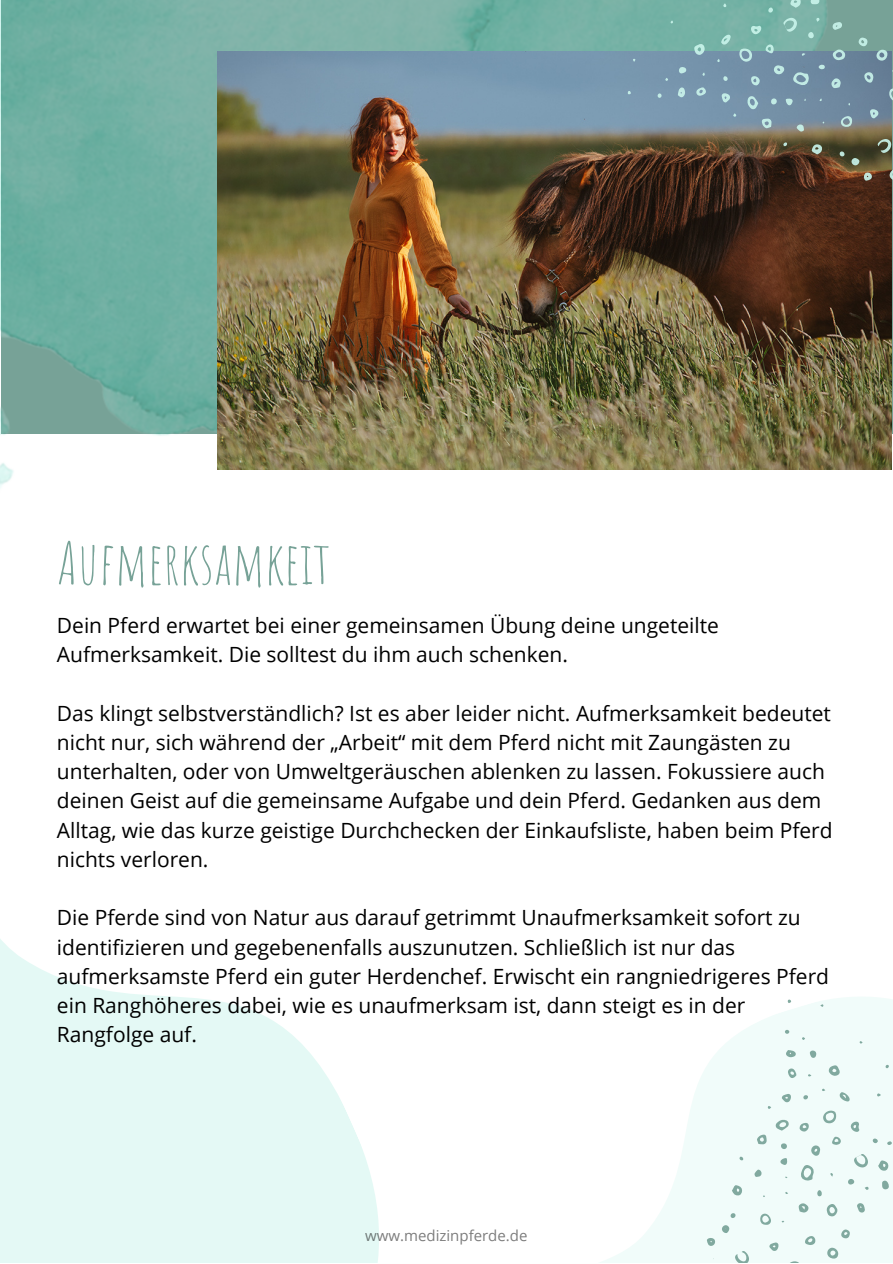
<style>
.page{position:relative;width:893px;height:1264px;background:#fff}
.page>*{position:absolute;margin:0;border:0;box-sizing:border-box;transform-origin:0 0}
.t1{font:58.5px "Amatic SC";color:#77a297}
.t2{font:21px/29.2px "Open Sans";color:#000}
.t3{font:15px "Open Sans";color:#000}
</style>
<div class="page">
<img style="left:0;top:0;width:892px;height:488px">
<img style="left:217px;top:51px;width:674px;height:419px">
<svg style="left:0;top:939px;width:379px;height:323px;fill:#e4f9f5"></svg>
<svg style="left:602px;top:997px;width:290px;height:265px;fill:#f1fcfa"></svg>
<svg style="left:799px;top:1164px;width:15px;height:16px"></svg>
<svg style="left:823px;top:1108px;width:13px;height:16px"></svg>
<svg style="left:786px;top:1259px;width:13px;height:3px"></svg>
<svg style="left:735px;top:1250px;width:14px;height:12px"></svg>
<svg style="left:828px;top:1064px;width:12px;height:11px"></svg>
<svg style="left:775px;top:1119px;width:13px;height:11px"></svg>
<svg style="left:827px;top:1247px;width:11px;height:11px"></svg>
<svg style="left:826px;top:1203px;width:12px;height:13px"></svg>
<svg style="left:878px;top:1160px;width:10px;height:11px"></svg>
<svg style="left:731px;top:1184px;width:11px;height:12px"></svg>
<svg style="left:811px;top:1145px;width:9px;height:10px"></svg>
<svg style="left:756px;top:1134px;width:10px;height:10px"></svg>
<svg style="left:798px;top:1203px;width:10px;height:9px"></svg>
<svg style="left:804px;top:1235px;width:11px;height:10px"></svg>
<svg style="left:759px;top:1213px;width:12px;height:11px"></svg>
<svg style="left:850px;top:1121px;width:9px;height:10px"></svg>
<svg style="left:841px;top:1229px;width:9px;height:9px"></svg>
<svg style="left:856px;top:1203px;width:8px;height:9px"></svg>
<svg style="left:799px;top:1122px;width:9px;height:9px"></svg>
<svg style="left:781px;top:1093px;width:9px;height:9px"></svg>
<svg style="left:769px;top:1242px;width:9px;height:8px"></svg>
<svg style="left:882px;top:1180px;width:6px;height:9px"></svg>
<svg style="left:787px;top:1068px;width:9px;height:10px"></svg>
<svg style="left:839px;top:1092px;width:10px;height:9px"></svg>
<svg style="left:786px;top:1050px;width:9px;height:7px"></svg>
<svg style="left:706px;top:1237px;width:9px;height:8px"></svg>
<svg style="left:831px;top:1136px;width:9px;height:8px"></svg>
<svg style="left:721px;top:1225px;width:8px;height:7px"></svg>
<svg style="left:754px;top:1169px;width:7px;height:7px"></svg>
<svg style="left:809px;top:1050px;width:7px;height:7px"></svg>
<svg style="left:780px;top:1157px;width:7px;height:7px"></svg>
<svg style="left:780px;top:1143px;width:6px;height:6px"></svg>
<svg style="left:847px;top:1178px;width:7px;height:6px"></svg>
<svg style="left:817px;top:1190px;width:4px;height:6px"></svg>
<svg style="left:872px;top:1138px;width:5px;height:5px"></svg>
<svg style="left:730px;top:1213px;width:5px;height:4px"></svg>
<svg style="left:803px;top:1095px;width:5px;height:4px"></svg>
<svg style="left:887px;top:1141px;width:4px;height:3px"></svg>
<svg style="left:784px;top:1029px;width:5px;height:4px"></svg>
<svg style="left:739px;top:1156px;width:4px;height:4px"></svg>
<svg style="left:885px;top:1064px;width:3px;height:4px"></svg>
<svg style="left:787px;top:999px;width:4px;height:4px"></svg>
<svg style="left:864px;top:1186px;width:4px;height:3px"></svg>
<svg style="left:767px;top:1105px;width:4px;height:3px"></svg>
<svg style="left:801px;top:1037px;width:4px;height:3px"></svg>
<svg style="left:830px;top:1172px;width:3px;height:4px"></svg>
<svg style="left:854px;top:1153px;width:13px;height:14px"></svg>
<svg style="left:793px;top:71px;width:15px;height:15px"></svg>
<svg style="left:737px;top:48px;width:16px;height:14px"></svg>
<svg style="left:887px;top:88px;width:5px;height:14px"></svg>
<svg style="left:877px;top:139px;width:14px;height:14px"></svg>
<svg style="left:693px;top:43px;width:11px;height:12px"></svg>
<svg style="left:746px;top:96px;width:12px;height:13px"></svg>
<svg style="left:876px;top:49px;width:11px;height:12px"></svg>
<svg style="left:832px;top:48px;width:13px;height:12px"></svg>
<svg style="left:790px;top:0;width:11px;height:8px"></svg>
<svg style="left:811px;top:144px;width:12px;height:11px"></svg>
<svg style="left:773px;top:65px;width:11px;height:9px"></svg>
<svg style="left:761px;top:118px;width:10px;height:10px"></svg>
<svg style="left:831px;top:78px;width:9px;height:11px"></svg>
<svg style="left:863px;top:72px;width:10px;height:11px"></svg>
<svg style="left:840px;top:116px;width:12px;height:12px"></svg>
<svg style="left:750px;top:25px;width:11px;height:9px"></svg>
<svg style="left:858px;top:37px;width:9px;height:9px"></svg>
<svg style="left:832px;top:22px;width:10px;height:8px"></svg>
<svg style="left:750px;top:76px;width:9px;height:10px"></svg>
<svg style="left:721px;top:93px;width:9px;height:10px"></svg>
<svg style="left:869px;top:109px;width:9px;height:9px"></svg>
<svg style="left:810px;top:0;width:9px;height:4px"></svg>
<svg style="left:696px;top:87px;width:10px;height:9px"></svg>
<svg style="left:721px;top:35px;width:9px;height:10px"></svg>
<svg style="left:677px;top:87px;width:8px;height:10px"></svg>
<svg style="left:863px;top:172px;width:8px;height:9px"></svg>
<svg style="left:765px;top:44px;width:8px;height:10px"></svg>
<svg style="left:851px;top:158px;width:8px;height:7px"></svg>
<svg style="left:796px;top:124px;width:8px;height:8px"></svg>
<svg style="left:678px;top:67px;width:8px;height:7px"></svg>
<svg style="left:785px;top:98px;width:7px;height:7px"></svg>
<svg style="left:771px;top:98px;width:5px;height:6px"></svg>
<svg style="left:808px;top:32px;width:5px;height:6px"></svg>
<svg style="left:818px;top:65px;width:6px;height:4px"></svg>
<svg style="left:768px;top:7px;width:5px;height:6px"></svg>
<svg style="left:839px;top:151px;width:5px;height:5px"></svg>
<svg style="left:723px;top:76px;width:4px;height:5px"></svg>
<svg style="left:657px;top:93px;width:4px;height:5px"></svg>
<svg style="left:783px;top:142px;width:4px;height:4px"></svg>
<svg style="left:627px;top:91px;width:4px;height:3px"></svg>
<svg style="left:816px;top:18px;width:3px;height:4px"></svg>
<svg style="left:733px;top:113px;width:3px;height:4px"></svg>
<svg style="left:723px;top:3px;width:3px;height:4px"></svg>
<svg style="left:801px;top:53px;width:4px;height:3px"></svg>
<svg style="left:783px;top:18px;width:14px;height:14px"></svg>
<svg style="left:884px;top:169px;width:8px;height:11px"></svg>
<p class="t1" style="left:57px;top:525px;width:275px">Aufmerksamkeit</p>
<p class="t2" style="left:57px;top:610px;width:663px">Dein Pferd erwartet bei einer gemeinsamen Übung deine ungeteilte<br>Aufmerksamkeit. Die solltest du ihm auch schenken.</p>
<p class="t2" style="left:57px;top:697px;width:775px">Das klingt selbstverständlich? Ist es aber leider nicht. Aufmerksamkeit bedeutet</p>
<p class="t2" style="left:57px;top:727px;width:735px">nicht nur, sich während der „Arbeit“ mit dem Pferd nicht mit Zaungästen zu</p>
<p class="t2" style="left:57px;top:756px;width:769px">unterhalten, oder von Umweltgeräuschen ablenken zu lassen. Fokussiere auch</p>
<p class="t2" style="left:57px;top:785px;width:765px">deinen Geist auf die gemeinsame Aufgabe und dein Pferd. Gedanken aus dem</p>
<p class="t2" style="left:57px;top:814px;width:777px">Alltag, wie das kurze geistige Durchchecken der Einkaufsliste, haben beim Pferd</p>
<p class="t2" style="left:57px;top:844px;width:153px">nichts verloren.</p>
<p class="t2" style="left:57px;top:902px;width:745px">Die Pferde sind von Natur aus darauf getrimmt Unaufmerksamkeit sofort zu</p>
<p class="t2" style="left:57px;top:931px;width:679px">identifizieren und gegebenenfalls auszunutzen. Schließlich ist nur das</p>
<p class="t2" style="left:57px;top:960px;width:773px">aufmerksamste Pferd ein guter Herdenchef. Erwischt ein rangniedrigeres Pferd</p>
<p class="t2" style="left:57px;top:990px;width:690px">ein Ranghöheres dabei, wie es unaufmerksam ist, dann steigt es in der<br>Rangfolge auf.</p>
<p class="t3" style="left:365px;top:1224px;width:164px">www.medizinpferde.de</p>
</div>
